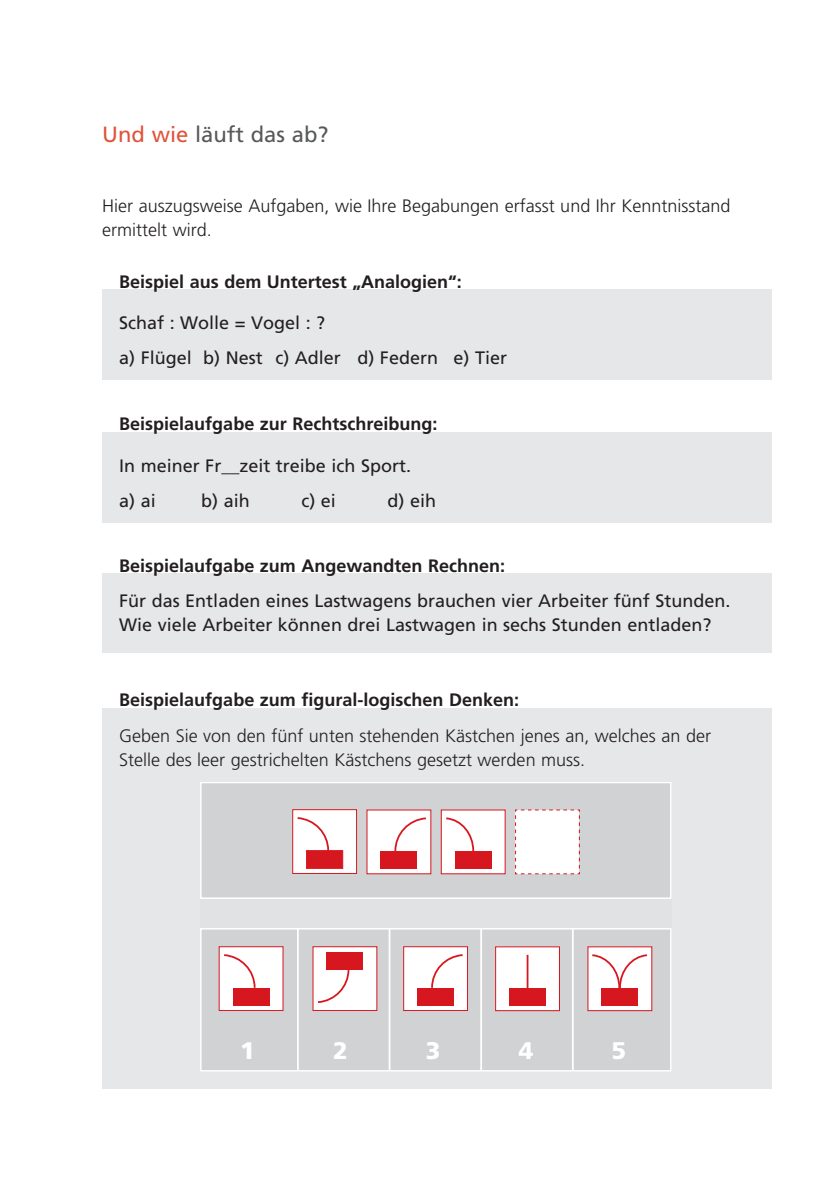
<style>
.page{position:relative;width:840px;height:1191px;background:#fff}
.page>*{position:absolute;margin:0;border:0;box-sizing:border-box;transform-origin:0 0}
.t1{font:900 24px "Frutiger";color:#fff}
.t2{font:22px "Frutiger";color:#57585a}
.t3{font:18px/35.4px "Frutiger";color:#231f20}
.t4{font:300 18px/24px "Frutiger";color:#231f20}
.t5{font:700 18px "Frutiger";color:#231f20}
.s1{color:#df533a}
</style>
<div class="page">
<div style="left:102px;top:708px;width:669px;height:381px;background:#e6e7e9"></div>
<div style="left:102px;top:290px;width:669px;height:90px;background:#e6e7e9"></div>
<div style="left:102px;top:432px;width:669px;height:91px;background:#e6e7e9"></div>
<div style="left:102px;top:573px;width:669px;height:80px;background:#e6e7e9"></div>
<div style="left:200px;top:782px;width:471px;height:289px;background:#e1e2e4"></div>
<div style="left:200px;top:928px;width:471px;height:143px;background:#d1d2d4;border:2px solid #fff"></div>
<hr style="left:297px;top:928px;width:1px;height:142px;background:#fff">
<hr style="left:388px;top:928px;width:2px;height:142px;background:#fff">
<hr style="left:480px;top:928px;width:2px;height:142px;background:#fff">
<hr style="left:571px;top:928px;width:2px;height:142px;background:#fff">
<div style="left:200px;top:782px;width:471px;height:117px;background:#d1d2d4;border:2px solid #fff"></div>
<div style="left:292px;top:809px;width:65px;height:65px;background:#fff;border:1px solid #d7171f"></div>
<div style="left:306px;top:850px;width:36px;height:18px;background:#d7171f"></div>
<svg style="left:297px;top:817px;width:33px;height:35px"></svg>
<div style="left:218px;top:946px;width:65px;height:65px;background:#fff;border:1px solid #d7171f"></div>
<div style="left:233px;top:987px;width:36px;height:18px;background:#d7171f"></div>
<svg style="left:224px;top:954px;width:32px;height:34px"></svg>
<div style="left:403px;top:946px;width:64px;height:65px;background:#fff;border:1px solid #d7171f"></div>
<div style="left:417px;top:987px;width:36px;height:18px;background:#d7171f"></div>
<svg style="left:430px;top:954px;width:33px;height:35px"></svg>
<div style="left:312px;top:946px;width:65px;height:65px;background:#fff;border:1px solid #d7171f"></div>
<div style="left:327px;top:951px;width:36px;height:18px;background:#d7171f"></div>
<svg style="left:317px;top:967px;width:33px;height:36px"></svg>
<svg style="left:515px;top:809px;width:65px;height:65px;background:#fcf7f7"></svg>
<div style="left:440px;top:809px;width:65px;height:65px;background:#fff"></div>
<div style="left:455px;top:851px;width:36px;height:17px;background:#d7171f"></div>
<svg style="left:446px;top:817px;width:29px;height:34px"></svg>
<div style="left:587px;top:946px;width:65px;height:65px;background:#fff"></div>
<div style="left:601px;top:987px;width:36px;height:18px;background:#d7171f"></div>
<svg style="left:592px;top:954px;width:55px;height:35px"></svg>
<div style="left:366px;top:809px;width:65px;height:65px;background:#fff"></div>
<div style="left:380px;top:851px;width:37px;height:17px;background:#d7171f"></div>
<svg style="left:394px;top:817px;width:32px;height:34px"></svg>
<div style="left:495px;top:946px;width:64px;height:65px;background:#fff;border:1px solid #d7171f"></div>
<div style="left:509px;top:987px;width:36px;height:18px;background:#d7171f"></div>
<hr style="left:526px;top:954px;width:2px;height:34px;background:#d7171f">
<p class="t2" style="left:102px;top:121px;width:228px"><span class="s1">Und wie</span> läuft das ab?</p>
<p class="t4" style="left:102px;top:194px;width:629px">Hier auszugsweise Aufgaben, wie Ihre Begabungen erfasst und Ihr Kenntnisstand ermittelt wird.</p>
<p class="t5" style="left:119px;top:271px;width:344px">Beispiel aus dem Untertest „Analogien“:</p>
<p class="t3" style="left:119px;top:305px;width:389px">Schaf : Wolle = Vogel : ?<br>a) Flügel b) Nest c) Adler d) Federn e) Tier</p>
<p class="t5" style="left:119px;top:414px;width:320px">Beispielaufgabe zur Rechtschreibung:</p>
<p class="t3" style="left:119px;top:447px;width:293px">In meiner Fr__zeit treibe ich Sport. a) ai</p>
<p class="t3" style="left:201px;top:483px;width:50px">b) aih</p>
<p class="t3" style="left:301px;top:483px;width:36px">c) ei</p>
<p class="t3" style="left:387px;top:483px;width:50px">d) eih</p>
<p class="t5" style="left:119px;top:555px;width:387px">Beispielaufgabe zum Angewandten Rechnen:</p>
<p class="t3" style="left:119px;top:589px;width:612px;line-height:24px">Für das Entladen eines Lastwagens brauchen vier Arbeiter fünf Stunden.<br>Wie viele Arbeiter können drei Lastwagen in sechs Stunden entladen?</p>
<p class="t5" style="left:119px;top:689px;width:401px">Beispielaufgabe zum figural-logischen Denken:</p>
<p class="t4" style="left:119px;top:724px;width:593px">Geben Sie von den fünf unten stehenden Kästchen jenes an, welches an der<br>Stelle des leer gestrichelten Kästchens gesetzt werden muss.</p>
<h1 class="t1" style="left:240px;top:1036px;width:16px">1</h1>
<h1 class="t1" style="left:333px;top:1036px;width:16px">2</h1>
<h1 class="t1" style="left:425px;top:1036px;width:16px">3</h1>
<h1 class="t1" style="left:518px;top:1036px;width:16px">4</h1>
<h1 class="t1" style="left:611px;top:1036px;width:16px">5</h1>
</div>
